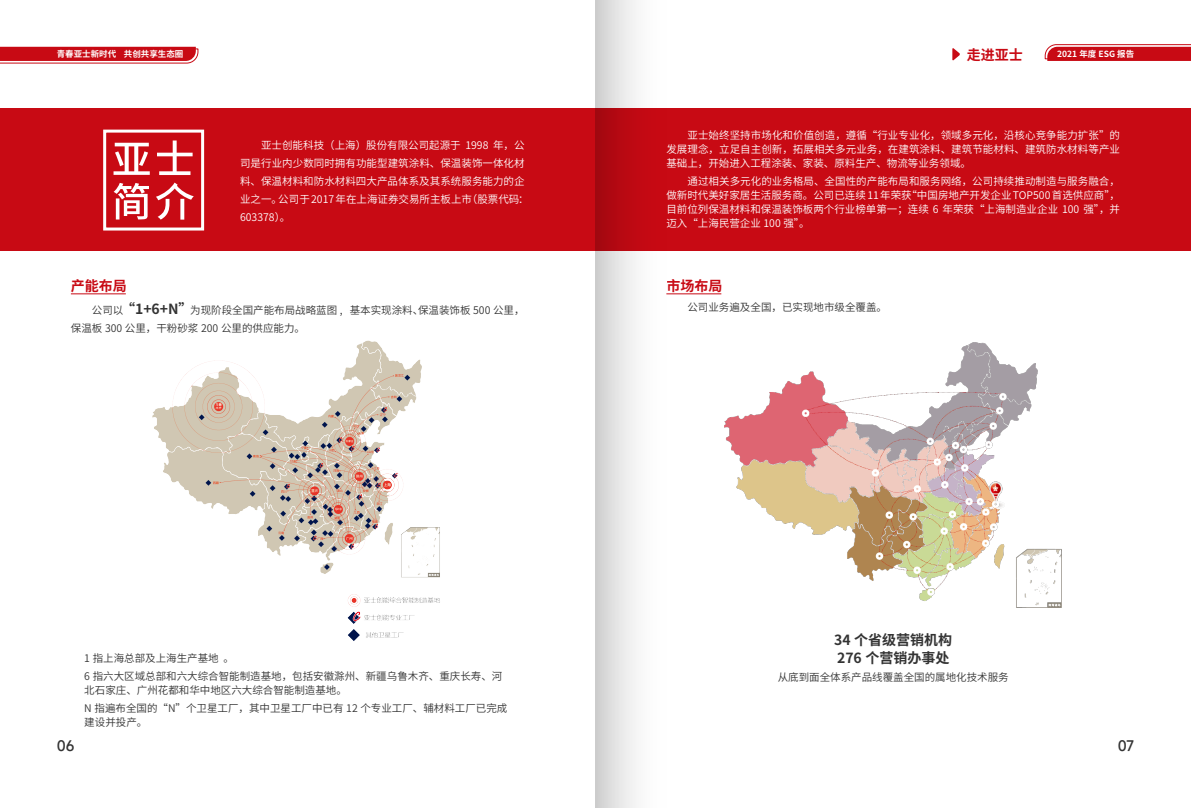
<style>
.page{position:relative;width:1191px;height:808px;background:#fff}
.page>*{position:absolute;margin:0;border:0;box-sizing:border-box;transform-origin:0 0}
.t1{font:700 14px/18px "Source Han Sans CN";color:#333}
.t2{font:700 14px "Source Han Sans CN";color:#c80a14}
.t3{font:500 14px "Mi Sans";color:#333}
.t4{font:10.5px/14px "Source Han Sans CN";color:#fff;text-align:justify}
.t5{font:10.5px/18px "Source Han Sans CN";color:#333}
.t6{font:700 8.5px "Source Han Sans CN";color:#fff}
.s1{font-weight:700;font-size:14px}
</style>
<div class="page">
<div style="left:0;top:108px;width:1191px;height:142px;background:#c80a14"></div>
<hr style="left:71px;top:293px;width:55px;height:1px;background:#c80a14">
<svg style="left:0;top:47px;width:198px;height:17px;background:#cf2a33"></svg>
<hr style="left:666px;top:293px;width:55px;height:1px;background:#c80a14">
<svg style="left:952px;top:48px;width:8px;height:13px"></svg>
<svg style="left:113px;top:143px;width:37px;height:32px"></svg>
<svg style="left:157px;top:140px;width:36px;height:35px"></svg>
<svg style="left:114px;top:183px;width:35px;height:36px"></svg>
<svg style="left:156px;top:183px;width:38px;height:37px"></svg>
<div style="left:103px;top:130px;width:101px;height:100px;border:3px solid #fff"></div>
<img style="left:725px;top:342px;width:336px;height:265px">
<svg style="left:1044px;top:44px;width:147px;height:17px;background:#cf2932"></svg>
<img style="left:152px;top:340px;width:288px;height:301px">
<svg style="left:595px;top:0;width:71px;height:808px"></svg>
<p class="t6" style="left:57px;top:49px;width:128px">青春亚士新时代 共创共享生态圈</p>
<h1 class="t2" style="left:71px;top:278px;width:57px">产能布局</h1>
<h1 class="t2" style="left:966px;top:47px;width:57px">走进亚士</h1>
<p class="t6" style="left:1057px;top:49px;width:79px">2021 年度 ESG 报告</p>
<p class="t4" style="left:240px;top:136px;width:290px;line-height:18px;text-align:left;text-indent:21px">亚士创能科技（上海）股份有限公司起源于 1998 年，公司是行业内少数同时拥有功能型建筑涂料、保温装饰一体化材料、保温材料和防水材料四大产品体系及其系统服务能力的企业之一。公司于 2017 年在上海证券交易所主板上市（股票代码：<br>603378）。</p>
<p class="t4" style="left:666px;top:128px;width:455px;text-indent:21px">亚士始终坚持市场化和价值创造，遵循“行业专业化，领域多元化，沿核心竞争能力扩张”的发展理念，立足自主创新，拓展相关多元业务，在建筑涂料、建筑节能材料、建筑防水材料等产业基础上，开始进入工程涂装、家装、原料生产、物流等业务领域。</p>
<p class="t4" style="left:666px;top:174px;width:455px;text-indent:21px">通过相关多元化的业务格局、全国性的产能布局和服务网络，公司持续推动制造与服务融合，做新时代美好家居生活服务商。公司已连续 11 年荣获“中国房地产开发企业 TOP500 首选供应商”，目前位列保温材料和保温装饰板两个行业榜单第一；连续 6 年荣获“上海制造业企业 100 强”，并迈入“上海民营企业 100 强”。</p>
<h1 class="t2" style="left:666px;top:278px;width:57px">市场布局</h1>
<p class="t5" style="left:71px;top:302px;width:455px;text-indent:21px">公司以<span class="s1">“1+6+N”</span>为现阶段全国产能布局战略蓝图 , 基本实现涂料、保温装饰板 500 公里，保温板 300 公里，干粉砂浆 200 公里的供应能力。</p>
<p class="t5" style="left:84px;top:649px;width:419px">1 指上海总部及上海生产基地 。<br>6 指六大区域总部和六大综合智能制造基地，包括安徽滁州、新疆乌鲁木齐、重庆长寿、河</p>
<p class="t5" style="left:84px;top:681px;width:424px">北石家庄、广州花都和华中地区六大综合智能制造基地。<br>N 指遍布全国的“N”个卫星工厂，其中卫星工厂中已有 12 个专业工厂、辅材料工厂已完成</p>
<p class="t5" style="left:84px;top:713px;width:64px">建设并投产。</p>
<p class="t5" style="left:687px;top:299px;width:201px">公司业务遍及全国，已实现地市级全覆盖。</p>
<h1 class="t1" style="left:834px;top:631px;width:119px">34 个省级营销机构<br>276 个营销办事处</h1>
<p class="t5" style="left:777px;top:669px;width:232px">从底到面全体系产品线覆盖全国的属地化技术服务</p>
<h1 class="t3" style="left:57px;top:737px;width:19px">06</h1>
<h1 class="t3" style="left:1117px;top:737px;width:18px">07</h1>
</div>
